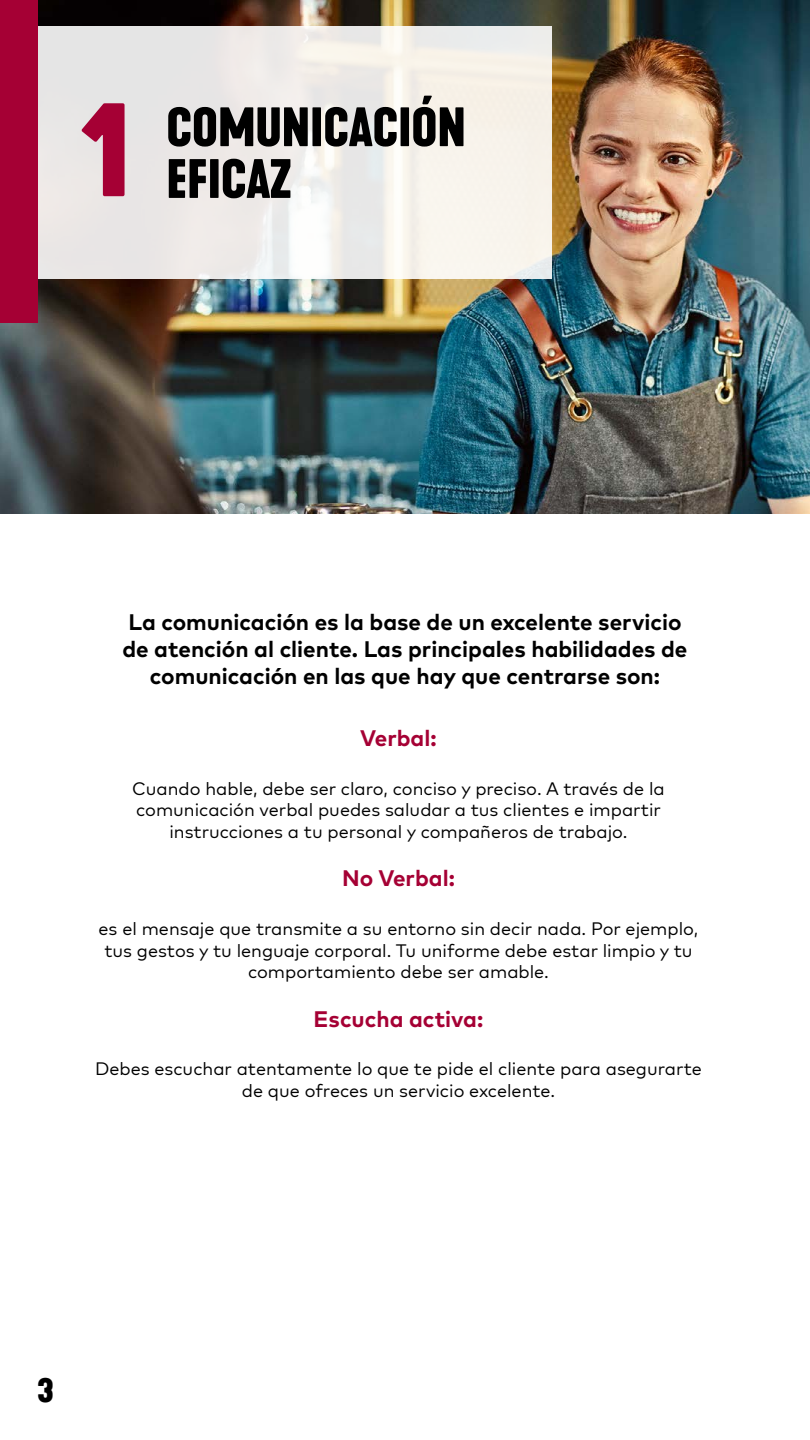
<style>
.page{position:relative;width:810px;height:1440px;background:#fff}
.page>*{position:absolute;margin:0;border:0;box-sizing:border-box;transform-origin:0 0}
.t1{font:700 132.75px "Kapra Neue";color:#a50034}
.t2{font:700 51.75px "Kapra Neue";color:#000}
.t3{font:700 33.75px "Kapra Neue";color:#000}
.t4{font:700 22.5px/27px "Mark Pro";color:#000;text-align:center}
.t5{font:700 22.5px "Mark Pro";color:#a50034}
.t6{font:18px/21.6px "Mark Pro";color:#000;text-align:center}
</style>
<div class="page">
<img style="left:0;top:0;width:809px;height:514px">
<svg style="left:38px;top:26px;width:513px;height:253px;background:#efece9"></svg>
<div style="left:0;top:0;width:38px;height:322px;background:#a50034"></div>
<hr style="left:809px;top:0;width:1px;height:514px;background:#000">
<h1 class="t1" style="left:80px;top:60px;width:53px">1</h1>
<h2 class="t2" style="left:166px;top:93px;width:301px">COMUNICACIÓN</h2>
<h2 class="t2" style="left:166px;top:145px;width:127px">EFICAZ</h2>
<p class="t4" style="left:122px;top:606px;width:567px">La comunicación es la base de un excelente servicio de atención al cliente. Las principales habilidades de comunicación en las que hay que centrarse son:</p>
<p class="t5" style="left:360px;top:721px;width:78px">Verbal:</p>
<p class="t6" style="left:132px;top:777px;width:534px">Cuando hable, debe ser claro, conciso y preciso. A través de la comunicación verbal puedes saludar a tus clientes e impartir instrucciones a tu personal y compañeros de trabajo.</p>
<p class="t5" style="left:342px;top:861px;width:114px">No Verbal:</p>
<p class="t6" style="left:99px;top:917px;width:601px">es el mensaje que transmite a su entorno sin decir nada. Por ejemplo, tus gestos y tu lenguaje corporal. Tu uniforme debe estar limpio y tu comportamiento debe ser amable.</p>
<p class="t5" style="left:314px;top:1002px;width:171px">Escucha activa:</p>
<p class="t6" style="left:95px;top:1058px;width:608px">Debes escuchar atentamente lo que te pide el cliente para asegurarte de que ofreces un servicio excelente.</p>
<h3 class="t3" style="left:38px;top:1367px;width:18px">3</h3>
</div>
